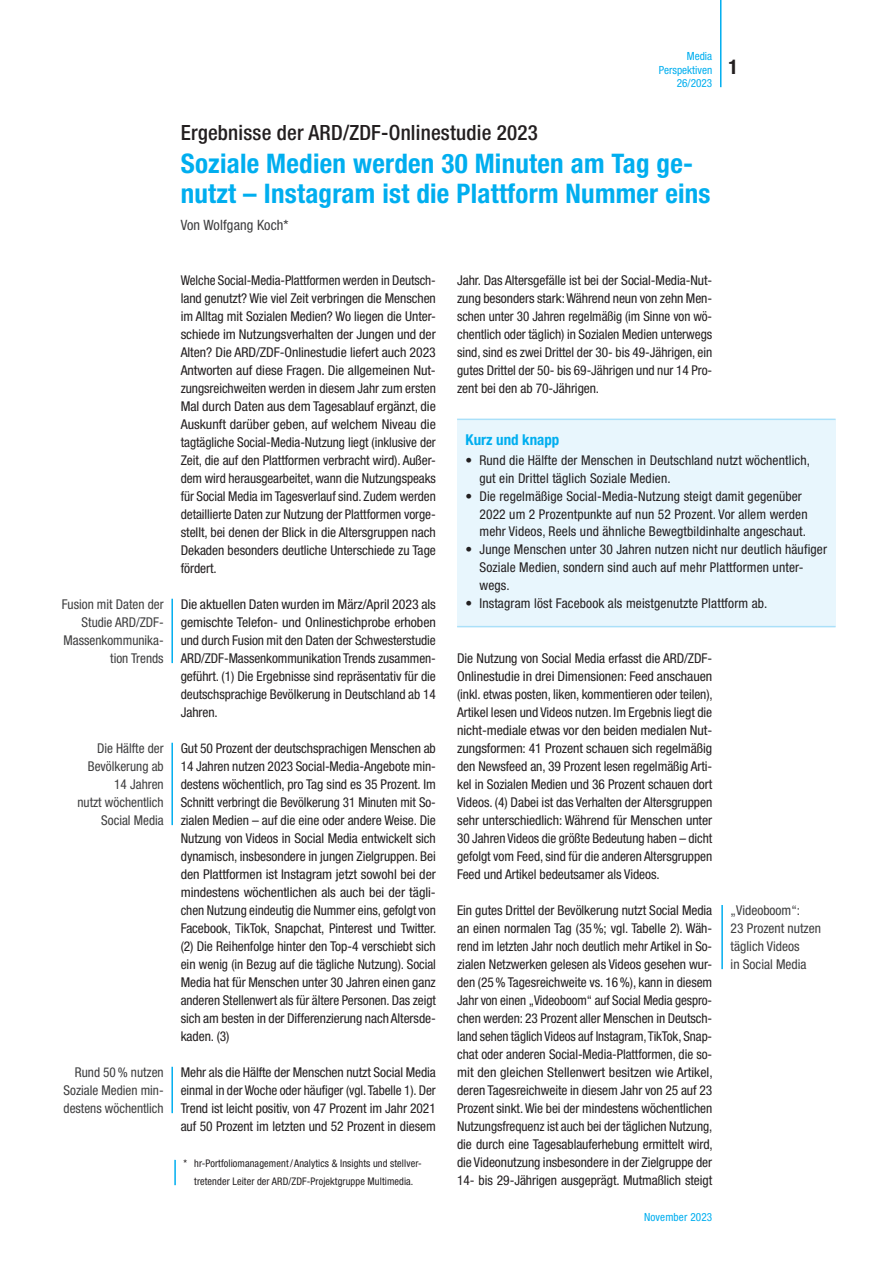
<style>
.page{position:relative;width:893px;height:1263px;background:#fff}
.page>*{position:absolute;margin:0;border:0;box-sizing:border-box;transform-origin:0 0}
.t1{font:700 condensed 27px/30px "Helvetica Neue LT Std";letter-spacing:.01em;color:#00aeef}
.t2{font:500 condensed 21px "Helvetica Neue LT Std";letter-spacing:.01em;color:#231f20}
.t3{font:700 condensed 20.25px "Helvetica Neue LT Std";color:#231f20}
.t4{font:700 condensed 15px "Helvetica Neue LT Std";color:#00aeef}
.t5{font:condensed 14.25px "Helvetica Neue LT Std";letter-spacing:.01em;color:#3e3e3f}
.t6{font:condensed 13.5px/18px "Helvetica Neue LT Std";letter-spacing:.01em;color:#231f20;text-align:justify}
.t7{font:condensed 13.5px/18px "Helvetica Neue LT Std";color:#3e3e3f;text-align:right}
.t8{font:condensed 11.25px/13.5px "Helvetica Neue LT Std";color:#00aeef;text-align:right}
.t9{font:condensed 10.5px/18px "Helvetica Neue LT Std";letter-spacing:.01em;color:#231f20;text-align:center}
</style>
<div class="page">
<hr style="left:720px;top:0;width:1px;height:87px;background:#00aeef">
<div style="left:457px;top:419px;width:379px;height:208px;background:#e8f6fd"></div>
<hr style="left:457px;top:419px;width:379px;height:1px;background:#aae0f9">
<hr style="left:457px;top:626px;width:379px;height:1px;background:#aae0f9">
<hr style="left:171px;top:599px;width:2px;height:64px;background:#00aeef">
<hr style="left:171px;top:743px;width:2px;height:82px;background:#00aeef">
<hr style="left:171px;top:1067px;width:2px;height:46px;background:#00aeef">
<hr style="left:721px;top:905px;width:2px;height:64px;background:#00aeef">
<hr style="left:174px;top:1160px;width:2px;height:25px;background:#00aeef">
<p class="t8" style="left:659px;top:49px;width:55px">Media<br>Perspektiven<br>26/2023</p>
<h3 class="t3" style="left:728px;top:54px;width:11px">1</h3>
<h2 class="t2" style="left:181px;top:120px;width:359px">Ergebnisse der ARD/ZDF-Onlinestudie 2023</h2>
<h1 class="t1" style="left:181px;top:148px;width:531px">Soziale Medien werden 30 Minuten am Tag ge&shy;nutzt – Instagram ist die Plattform Nummer eins</h1>
<p class="t5" style="left:181px;top:216px;width:109px">Von Wolfgang Koch*</p>
<p class="t7" style="left:62px;top:595px;width:103px">Fusion mit Daten der<br>Studie ARD/ZDF-<br>Massenkommunika&shy;tion Trends</p>
<p class="t7" style="left:77px;top:739px;width:88px">Die Hälfte der<br>Bevölkerung ab<br>14 Jahren<br>nutzt wöchentlich<br>Social Media</p>
<p class="t7" style="left:64px;top:1063px;width:102px;text-align:justify;text-indent:11px">Rund 50% nutzen Soziale Medien min&shy;destens wöchentlich</p>
<p class="t6" style="left:181px;top:271px;width:257px">Welche Social-Media-Plattformen werden in Deutsch&shy;land genutzt? Wie viel Zeit verbringen die Menschen im Alltag mit Sozialen Medien? Wo liegen die Unter&shy;schiede im Nutzungsverhalten der Jungen und der Alten? Die ARD/ZDF-Onlinestudie liefert auch 2023<br>Antworten auf diese Fragen. Die allgemeinen Nut&shy;zungsreichweiten werden in diesem Jahr zum ersten Mal durch Daten aus dem Tagesablauf ergänzt, die Auskunft darüber geben, auf welchem Niveau die tagtägliche Social-Media-Nutzung liegt (inklusive der Zeit, die auf den Plattformen verbracht wird). Außer&shy;dem wird herausgearbeitet, wann die Nutzungspeaks für Social Media im Tagesverlauf sind. Zudem werden detaillierte Daten zur Nutzung der Plattformen vorge&shy;stellt, bei denen der Blick in die Altersgruppen nach Dekaden besonders deutliche Unterschiede zu Tage fördert.</p>
<p class="t6" style="left:181px;top:595px;width:257px">Die aktuellen Daten wurden im März/April 2023 als gemischte Telefon- und Onlinestichprobe erhoben und durch Fusion mit den Daten der Schwesterstudie ARD/ZDF-Massenkommunikation Trends zusammen&shy;geführt. (1) Die Ergebnisse sind repräsentativ für die deutschsprachige Bevölkerung in Deutschland ab 14<br>Jahren.</p>
<p class="t6" style="left:181px;top:739px;width:257px">Gut 50 Prozent der deutschsprachigen Menschen ab 14 Jahren nutzen 2023 Social-Media-Angebote min&shy;destens wöchentlich, pro Tag sind es 35 Prozent. Im Schnitt verbringt die Bevölkerung 31 Minuten mit So&shy;zialen Medien – auf die eine oder andere Weise. Die Nutzung von Videos in Social Media entwickelt sich dynamisch, insbesondere in jungen Zielgruppen. Bei den Plattformen ist Instagram jetzt sowohl bei der mindestens wöchentlichen als auch bei der tägli&shy;chen Nutzung eindeutig die Nummer eins, gefolgt von Facebook, TikTok, Snapchat, Pinterest und Twitter. (2) Die Reihenfolge hinter den Top-4 verschiebt sich ein wenig (in Bezug auf die tägliche Nutzung). Social Media hat für Menschen unter 30 Jahren einen ganz anderen Stellenwert als für ältere Personen. Das zeigt sich am besten in der Differenzierung nach Altersde&shy;kaden. (3)</p>
<p class="t6" style="left:181px;top:1063px;width:257px">Mehr als die Hälfte der Menschen nutzt Social Media einmal in der Woche oder häufiger (vgl. Tabelle 1). Der Trend ist leicht positiv, von 47 Prozent im Jahr 2021 auf 50 Prozent im letzten und 52 Prozent in diesem</p>
<p class="t9" style="left:184px;top:1154px;width:240px">* hr-Portfoliomanagement /Analytics &amp; Insights und stellver&shy;tretender Leiter der ARD/ZDF-Projektgruppe Multimedia.</p>
<p class="t6" style="left:457px;top:271px;width:257px">Jahr. Das Altersgefälle ist bei der Social-Media-Nut&shy;zung besonders stark: Während neun von zehn Men&shy;schen unter 30 Jahren regelmäßig (im Sinne von wö&shy;chentlich oder täglich) in Sozialen Medien unterwegs sind, sind es zwei Drittel der 30- bis 49-Jährigen, ein gutes Drittel der 50- bis 69-Jährigen und nur 14 Pro&shy;zent bei den ab 70-Jährigen.</p>
<p class="t4" style="left:466px;top:430px;width:95px">Kurz und knapp</p>
<p class="t6" style="left:479px;top:451px;width:332px;text-indent:-14px">• Rund die Hälfte der Menschen in Deutschland nutzt wöchentlich, gut ein Drittel täglich Soziale Medien.</p>
<p class="t6" style="left:479px;top:487px;width:330px;text-align:left;text-indent:-14px">• Die regelmäßige Social-Media-Nutzung steigt damit gegenüber<br>2022 um 2 Prozentpunkte auf nun 52 Prozent. Vor allem werden mehr Videos, Reels und ähnliche Bewegtbildinhalte angeschaut.</p>
<p class="t6" style="left:479px;top:540px;width:349px;text-align:left;text-indent:-14px">• Junge Menschen unter 30 Jahren nutzen nicht nur deutlich häufiger<br>Soziale Medien, sondern sind auch auf mehr Plattformen unter&shy;wegs.</p>
<p class="t6" style="left:466px;top:594px;width:303px">• Instagram löst Facebook als meistgenutzte Plattform ab.</p>
<p class="t6" style="left:457px;top:649px;width:257px">Die Nutzung von Social Media erfasst die ARD/ZDF-Onlinestudie in drei Dimensionen: Feed anschauen (inkl. etwas posten, liken, kommentieren oder teilen), Artikel lesen und Videos nutzen. Im Ergebnis liegt die nicht-mediale etwas vor den beiden medialen Nut&shy;zungsformen: 41 Prozent schauen sich regelmäßig den Newsfeed an, 39 Prozent lesen regelmäßig Arti&shy;kel in Sozialen Medien und 36 Prozent schauen dort Videos. (4) Dabei ist das Verhalten der Altersgruppen sehr unterschiedlich: Während für Menschen unter 30 Jahren Videos die größte Bedeutung haben – dicht gefolgt vom Feed, sind für die anderen Altersgruppen Feed und Artikel bedeutsamer als Videos.</p>
<p class="t6" style="left:457px;top:901px;width:257px">Ein gutes Drittel der Bevölkerung nutzt Social Media an einen normalen Tag (35%; vgl. Tabelle 2). Wäh&shy;rend im letzten Jahr noch deutlich mehr Artikel in So&shy;zialen Netzwerken gelesen als Videos gesehen wur&shy;den (25% Tagesreichweite vs. 16%), kann in diesem Jahr von einen „Videoboom“ auf Social Media gespro&shy;chen werden: 23 Prozent aller Menschen in Deutsch&shy;land sehen täglich Videos auf Instagram, TikTok, Snap&shy;chat oder anderen Social-Media-Plattformen, die so&shy;mit den gleichen Stellenwert besitzen wie Artikel, deren Tagesreichweite in diesem Jahr von 25 auf 23<br>Prozent sinkt. Wie bei der mindestens wöchentlichen Nutzungsfrequenz ist auch bei der täglichen Nutzung, die durch eine Tagesablauferhebung ermittelt wird, die Videonutzung insbesondere in der Zielgruppe der 14- bis 29-Jährigen ausgeprägt. Mutmaßlich steigt</p>
<p class="t8" style="left:644px;top:1210px;width:70px">November 2023</p>
<p class="t7" style="left:731px;top:901px;width:92px;text-align:left">„Videoboom“:<br>23 Prozent nutzen täglich Videos<br>in Social Media</p>
</div>
